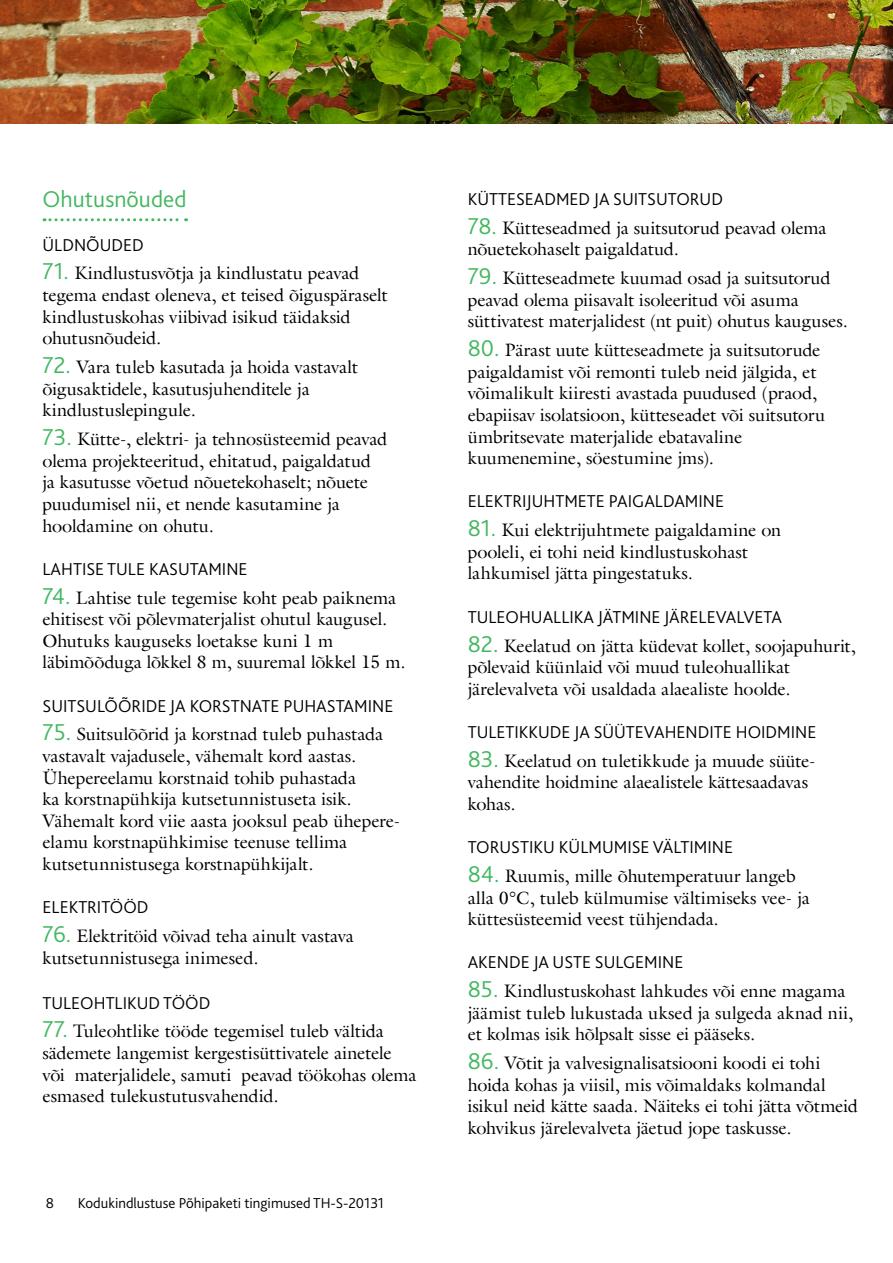
<style>
.page{position:relative;width:893px;height:1263px;background:#fff}
.page>*{position:absolute;margin:0;border:0;box-sizing:border-box;transform-origin:0 0}
.t1{font:300 24px "Bliss If Pro";color:#43b760}
.t2{font:18px/21.6px "Galliard LT";letter-spacing:-.005em;color:#000}
.t3{font:300 18px "Bliss If Pro";color:#000}
.t4{font:300 15px "Bliss If Pro";color:#000}
.s1{font-family:"Bliss If Pro";font-weight:300;font-size:24px;color:#43b760}
</style>
<div class="page">
<img style="left:0;top:0;width:893px;height:123px">
<svg style="left:44px;top:218px;width:143px;height:3px"></svg>
<h1 class="t1" style="left:43px;top:185px;width:145px">Ohutusnõuded</h1>
<p class="t3" style="left:43px;top:233px;width:103px">ÜLDNÕUDED</p>
<p class="t2" style="left:43px;top:262px;width:346px"><span class="s1">71.</span> Kindlustusvõtja ja kindlustatu peavad tegema endast oleneva, et teised õiguspäraselt kindlustuskohas viibivad isikud täidaksid ohutusnõudeid.</p>
<p class="t2" style="left:43px;top:356px;width:317px"><span class="s1">72.</span> Vara tuleb kasutada ja hoida vastavalt õigusaktidele, kasutusjuhenditele ja kindlustuslepingule.</p>
<p class="t2" style="left:43px;top:428px;width:346px"><span class="s1">73.</span> Kütte-, elektri- ja tehnosüsteemid peavad olema projekteeritud, ehitatud, paigaldatud ja kasutusse võetud nõuetekohaselt; nõuete puudumisel nii, et nende kasutamine ja hooldamine on ohutu.</p>
<p class="t3" style="left:43px;top:557px;width:207px">LAHTISE TULE KASUTAMINE</p>
<p class="t2" style="left:43px;top:586px;width:364px"><span class="s1">74.</span> Lahtise tule tegemise koht peab paiknema ehitisest või põlevmaterjalist ohutul kaugusel.<br>Ohutuks kauguseks loetakse kuni 1 m läbimõõduga lõkkel 8 m, suuremal lõkkel 15 m.</p>
<p class="t3" style="left:43px;top:694px;width:352px">SUITSULÕÕRIDE JA KORSTNATE PUHASTAMINE</p>
<p class="t2" style="left:43px;top:723px;width:359px"><span class="s1">75.</span> Suitsulõõrid ja korstnad tuleb puhastada vastavalt vajadusele, vähemalt kord aastas.<br>Ühepereelamu korstnaid tohib puhastada<br>ka korstnapühkija kutsetunnistuseta isik.<br>Vähemalt kord viie aasta jooksul peab ühepere&shy;elamu korstnapühkimise teenuse tellima kutsetunnistusega korstnapühkijalt.</p>
<p class="t3" style="left:43px;top:896px;width:108px">ELEKTRITÖÖD</p>
<p class="t2" style="left:43px;top:925px;width:313px"><span class="s1">76.</span> Elektritöid võivad teha ainult vastava kutsetunnistusega inimesed.</p>
<p class="t3" style="left:43px;top:991px;width:169px">TULEOHTLIKUD TÖÖD</p>
<p class="t2" style="left:43px;top:1020px;width:375px"><span class="s1">77.</span> Tuleohtlike tööde tegemisel tuleb vältida sädemete langemist kergestisüttivatele ainetele või materjalidele, samuti peavad töökohas olema esmased tulekustutusvahendid.</p>
<p class="t4" style="left:46px;top:1194px;width:10px">8</p>
<p class="t4" style="left:78px;top:1194px;width:308px">Kodukindlustuse Põhipaketi tingimused TH-S-20131</p>
<p class="t3" style="left:468px;top:188px;width:257px">KÜTTESEADMED JA SUITSUTORUD</p>
<p class="t2" style="left:468px;top:217px;width:360px"><span class="s1">78.</span> Kütteseadmed ja suitsutorud peavad olema nõuetekohaselt paigaldatud.</p>
<p class="t2" style="left:468px;top:267px;width:382px"><span class="s1">79.</span> Kütteseadmete kuumad osad ja suitsutorud peavad olema piisavalt isoleeritud või asuma süttivatest materjalidest (nt puit) ohutus kauguses.</p>
<p class="t2" style="left:468px;top:339px;width:359px"><span class="s1">80.</span> Pärast uute kütteseadmete ja suitsutorude paigaldamist või remonti tuleb neid jälgida, et võimalikult kiiresti avastada puudused (praod, ebapiisav isolatsioon, kütteseadet või suitsutoru ümbritsevate materjalide ebatavaline kuumenemine, söestumine jms).</p>
<p class="t3" style="left:468px;top:490px;width:258px">ELEKTRIJUHTMETE PAIGALDAMINE</p>
<p class="t2" style="left:468px;top:519px;width:315px"><span class="s1">81.</span> Kui elektrijuhtmete paigaldamine on pooleli, ei tohi neid kindlustuskohast lahkumisel jätta pingestatuks.</p>
<p class="t3" style="left:468px;top:605px;width:316px">TULEOHUALLIKA JÄTMINE JÄRELEVALVETA</p>
<p class="t2" style="left:468px;top:634px;width:390px"><span class="s1">82.</span> Keelatud on jätta küdevat kollet, soojapuhurit, põlevaid küünlaid või muud tuleohuallikat järelevalveta või usaldada alaealiste hoolde.</p>
<p class="t3" style="left:468px;top:721px;width:350px">TULETIKKUDE JA SÜÜTEVAHENDITE HOIDMINE</p>
<p class="t2" style="left:468px;top:749px;width:349px"><span class="s1">83.</span> Keelatud on tuletikkude ja muude süüte&shy;vahendite hoidmine alaealistele kättesaadavas kohas.</p>
<p class="t3" style="left:468px;top:836px;width:267px">TORUSTIKU KÜLMUMISE VÄLTIMINE</p>
<p class="t2" style="left:468px;top:865px;width:344px"><span class="s1">84.</span> Ruumis, mille õhutemperatuur langeb alla 0°C, tuleb külmumise vältimiseks vee- ja küttesüsteemid veest tühjendada.</p>
<p class="t3" style="left:468px;top:951px;width:217px">AKENDE JA USTE SULGEMINE</p>
<p class="t2" style="left:468px;top:980px;width:387px"><span class="s1">85.</span> Kindlustuskohast lahkudes või enne magama jäämist tuleb lukustada uksed ja sulgeda aknad nii, et kolmas isik hõlpsalt sisse ei pääseks.</p>
<p class="t2" style="left:468px;top:1052px;width:392px"><span class="s1">86.</span> Võtit ja valvesignalisatsiooni koodi ei tohi hoida kohas ja viisil, mis võimaldaks kolmandal isikul neid kätte saada. Näiteks ei tohi jätta võtmeid kohvikus järelevalveta jäetud jope taskusse.</p>
</div>
